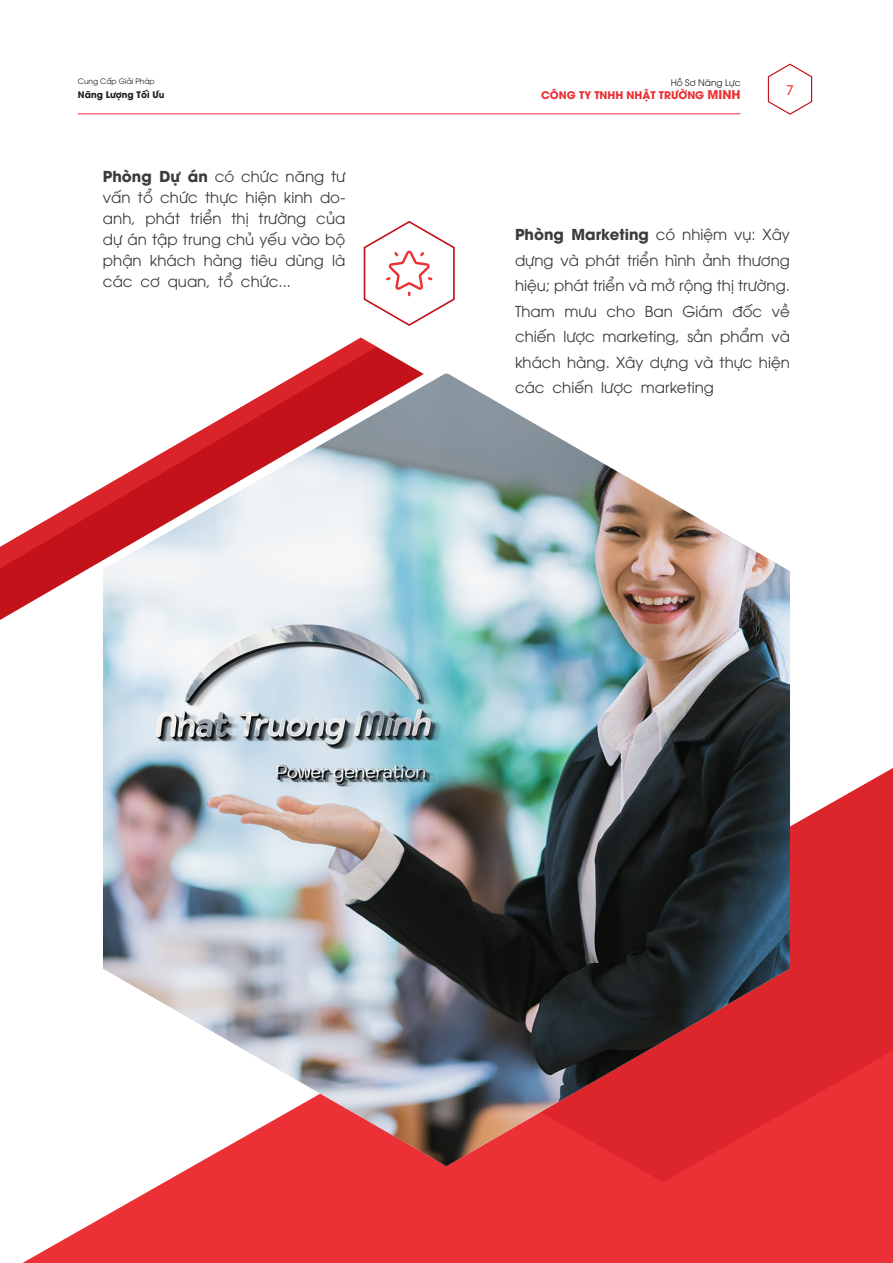
<style>
.page{position:relative;width:893px;height:1263px;background:#fff}
.page>*{position:absolute;margin:0;border:0;box-sizing:border-box;transform-origin:0 0}
.t1{font:15px/25.5px "UTM Avo";color:#3c3c3d;text-align:justify}
.t2{font:15px "Myriad Pro";color:#eb3036}
.t3{font:700 10.5px "UTM Avo";color:#eb3036}
.t4{font:700 9px "UTM Avo";color:#231f20}
.t5{font:9px "UTM Avo";color:#231f20}
.t6{font:7.5px "UTM Avo";color:#231f20}
.s1{font-size:12px}
.s2{font-weight:700}
</style>
<div class="page">
<svg style="left:22px;top:1166px;width:871px;height:97px;background:#ed464c"></svg>
<svg style="left:330px;top:768px;width:563px;height:414px;background:#e3353c"></svg>
<svg style="left:0;top:338px;width:422px;height:282px"></svg>
<img style="left:103px;top:374px;width:687px;height:792px">
<svg style="left:363px;top:220px;width:92px;height:106px"></svg>
<svg style="left:767px;top:63px;width:46px;height:52px"></svg>
<hr style="left:78px;top:113px;width:662px;height:1px;background:#eb3036">
<p class="t6" style="left:78px;top:75px;width:78px">Cung Cấp Giải Pháp</p>
<p class="t4" style="left:78px;top:87px;width:88px">Năng Lượng Tối Ưu</p>
<p class="t2" style="left:786px;top:81px;width:9px">7</p>
<p class="t5" style="left:671px;top:75px;width:71px">Hồ Sơ Năng Lực</p>
<p class="t3" style="left:541px;top:87px;width:201px">CÔNG TY TNHH NHẬT TRƯỜNG <span class="s1">MINH</span></p>
<p class="t1" style="left:103px;top:164px;width:244px;line-height:21px"><span class="s2">Phòng Dự án</span> có chức năng tư vấn tổ chức thực hiện kinh do&shy;anh, phát triển thị trường của dự án tập trung chủ yếu vào bộ phận khách hàng tiêu dùng là các cơ quan, tổ chức...</p>
<p class="t1" style="left:515px;top:221px;width:276px"><span class="s2">Phòng Marketing</span> có nhiệm vụ: Xây dựng và phát triển hình ảnh thương hiệu; phát triển và mở rộng thị trường.<br>Tham mưu cho Ban Giám đốc về chiến lược marketing, sản phẩm và khách hàng. Xây dựng và thực hiện các chiến lược marketing</p>
</div>
